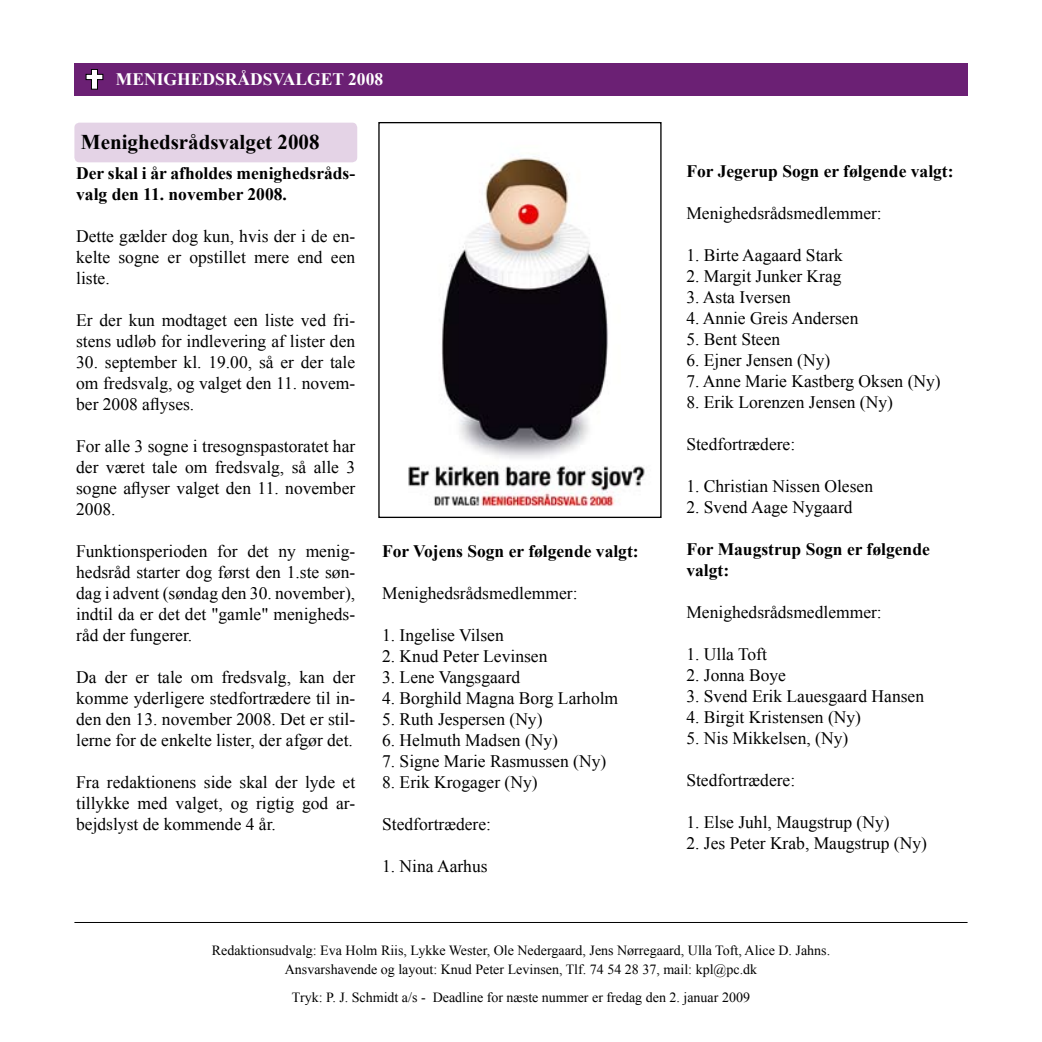
<style>
.page{position:relative;width:1042px;height:1042px;background:#fff}
.page>*{position:absolute;margin:0;border:0;box-sizing:border-box;transform-origin:0 0}
.t1{font:700 21px "Times New Roman";color:#000}
.t2{font:17.5px/21px "Times New Roman";color:#000;text-align:justify}
.t3{font:700 17.5px/21px "Times New Roman";color:#000}
.t4{font:700 17.5px "Times New Roman";color:#fff}
.t5{font:14px/19.2px "Times New Roman";color:#000;text-align:center}
</style>
<div class="page">
<hr style="left:74px;top:922px;width:893px;height:1px;background:#000">
<div style="left:74px;top:63px;width:893px;height:33px;background:#6b2074"></div>
<svg style="left:86px;top:69px;width:17px;height:20px"></svg>
<img style="left:408px;top:158px;width:237px;height:348px">
<div style="left:378px;top:122px;width:283px;height:396px;border:1px solid #000"></div>
<div style="left:74px;top:123px;width:283px;height:39px;background:#e4d3e6;border-radius:5px"></div>
<p class="t4" style="left:116px;top:67px;width:112px">MENIGHEDSRÅ</p>
<p class="t4" style="left:250px;top:67px;width:70px">DSVALGET</p>
<p class="t4" style="left:348px;top:67px;width:36px">2008</p>
<p class="t1" style="left:81px;top:128px;width:240px">Menighedsrådsvalget 2008</p>
<p class="t3" style="left:76px;top:162px;width:281px">Der skal i år afholdes menighedsråds&shy;valg den 11. november 2008.</p>
<p class="t2" style="left:76px;top:225px;width:281px">Dette gælder dog kun, hvis der i de en&shy;kelte sogne er opstillet mere end een liste.</p>
<p class="t2" style="left:76px;top:309px;width:281px">Er der kun modtaget een liste ved fri&shy;stens udløb for indlevering af lister den</p>
<p class="t2" style="left:76px;top:351px;width:281px">30. september kl. 19.00, så er der tale om fredsvalg, og valget den 11. novem&shy;ber 2008 aflyses.</p>
<p class="t2" style="left:76px;top:435px;width:281px">For alle 3 sogne i tresognspastoratet har der været tale om fredsvalg, så alle 3 sogne aflyser valget den 11. november 2008.</p>
<p class="t2" style="left:76px;top:540px;width:281px">Funktionsperioden for det ny menig&shy;hedsråd starter dog først den 1.ste søn&shy;dag i advent (søndag den 30. november), indtil da er det det "gamle" menigheds&shy;råd der fungerer.</p>
<p class="t2" style="left:76px;top:666px;width:281px">Da der er tale om fredsvalg, kan der komme yderligere stedfortrædere til in&shy;den den 13. november 2008. Det er stil&shy;lerne for de enkelte lister, der afgør det.</p>
<p class="t2" style="left:76px;top:771px;width:281px">Fra redaktionens side skal der lyde et tillykke med valget, og rigtig god ar&shy;bejdslyst de kommende 4 år.</p>
<p class="t3" style="left:382px;top:540px;width:258px">For Vojens Sogn er følgende valgt:</p>
<p class="t2" style="left:382px;top:582px;width:197px">Menighedsrådsmedlemmer:</p>
<p class="t2" style="left:382px;top:624px;width:123px">1. Ingelise Vilsen</p>
<p class="t2" style="left:382px;top:645px;width:167px">2. Knud Peter Levinsen</p>
<p class="t2" style="left:382px;top:666px;width:140px">3. Lene Vangsgaard</p>
<p class="t2" style="left:382px;top:687px;width:238px">4. Borghild Magna Borg Larholm</p>
<p class="t2" style="left:382px;top:708px;width:162px">5. Ruth Jespersen (Ny)</p>
<p class="t2" style="left:382px;top:729px;width:177px">6. Helmuth Madsen (Ny)</p>
<p class="t2" style="left:382px;top:750px;width:226px">7. Signe Marie Rasmussen (Ny)</p>
<p class="t2" style="left:382px;top:771px;width:157px">8. Erik Krogager (Ny)</p>
<p class="t2" style="left:382px;top:813px;width:110px">Stedfortrædere:</p>
<p class="t2" style="left:382px;top:855px;width:107px">1. Nina Aarhus</p>
<p class="t3" style="left:686px;top:160px;width:269px">For Jegerup Sogn er følgende valgt:</p>
<p class="t2" style="left:686px;top:202px;width:197px">Menighedsrådsmedlemmer:</p>
<p class="t2" style="left:686px;top:244px;width:158px">1. Birte Aagaard Stark</p>
<p class="t2" style="left:686px;top:265px;width:157px">2. Margit Junker Krag</p>
<p class="t2" style="left:686px;top:286px;width:106px">3. Asta Iversen</p>
<p class="t2" style="left:686px;top:307px;width:174px">4. Annie Greis Andersen</p>
<p class="t2" style="left:686px;top:328px;width:95px">5. Bent Steen</p>
<p class="t2" style="left:686px;top:349px;width:145px">6. Ejner Jensen (Ny)</p>
<p class="t2" style="left:686px;top:370px;width:256px">7. Anne Marie Kastberg Oksen (Ny)</p>
<p class="t2" style="left:686px;top:391px;width:208px">8. Erik Lorenzen Jensen (Ny)</p>
<p class="t2" style="left:686px;top:433px;width:110px">Stedfortrædere:</p>
<p class="t2" style="left:686px;top:475px;width:188px">1. Christian Nissen Olesen</p>
<p class="t2" style="left:686px;top:496px;width:168px">2. Svend Aage Nygaard</p>
<p class="t3" style="left:686px;top:538px;width:245px">For Maugstrup Sogn er følgende valgt:</p>
<p class="t2" style="left:686px;top:601px;width:197px">Menighedsrådsmedlemmer:</p>
<p class="t2" style="left:686px;top:643px;width:82px">1. Ulla Toft</p>
<p class="t2" style="left:686px;top:664px;width:101px">2. Jonna Boye</p>
<p class="t2" style="left:686px;top:685px;width:239px">3. Svend Erik Lauesgaard Hansen</p>
<p class="t2" style="left:686px;top:706px;width:176px">4. Birgit Kristensen (Ny)</p>
<p class="t2" style="left:686px;top:727px;width:163px">5. Nis Mikkelsen, (Ny)</p>
<p class="t2" style="left:686px;top:769px;width:110px">Stedfortrædere:</p>
<p class="t2" style="left:686px;top:811px;width:205px">1. Else Juhl, Maugstrup (Ny)</p>
<p class="t2" style="left:686px;top:832px;width:242px">2. Jes Peter Krab, Maugstrup (Ny)</p>
<p class="t5" style="left:212px;top:940px;width:620px">Redaktionsudvalg: Eva Holm Riis, Lykke Wester, Ole Nedergaard, Jens Nørregaard, Ulla Toft, Alice D. Jahns.<br>Ansvarshavende og layout: Knud Peter Levinsen, Tlf. 74 54 28 37, mail: kpl@pc.dk</p>
<p class="t5" style="left:292px;top:987px;width:459px">Tryk: P. J. Schmidt a/s - Deadline for næste nummer er fredag den 2. januar 2009</p>
</div>
